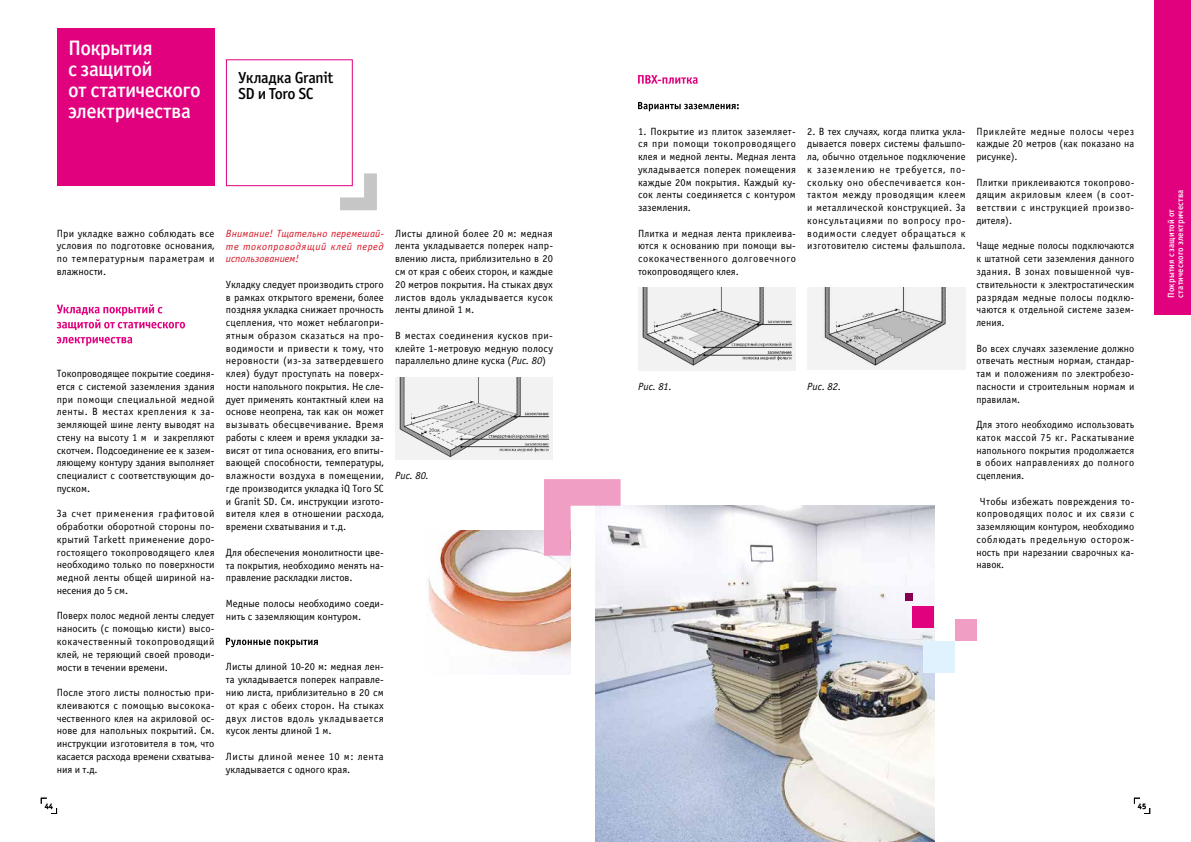
<style>
.page{position:relative;width:1191px;height:842px;background:#fff}
.page>*{position:absolute;margin:0;border:0;box-sizing:border-box;transform-origin:0 0}
.t1{font:21px/21px "Officina Sans Medium ITC";letter-spacing:-.025em;color:#fff}
.t2{font:16px/16px "Officina Sans Medium ITC";letter-spacing:-.03em;color:#000}
.t3{font:10.5px/12.8px "Officina Sans Book ITC";letter-spacing:.01em;color:#000;text-align:justify}
.t4{font:italic 10.5px/12.8px "Officina Sans Book ITC";letter-spacing:.05em;color:#d61726;text-align:justify}
.t5{font:italic 10.5px "Officina Sans Book ITC";color:#000}
.t6{font:9px/9px "Officina Sans Medium ITC";letter-spacing:.015em;color:#fff}
.t7{font:8px "Officina Sans Medium ITC";color:#000}
.s1{font-style:italic}
</style>
<div class="page">
<svg style="left:41px;top:798px;width:16px;height:16px"></svg>
<svg style="left:1134px;top:798px;width:16px;height:16px"></svg>
<div style="left:57px;top:28px;width:157px;height:158px;background:#e1007e"></div>
<div style="left:226px;top:59px;width:127px;height:127px;border:1px solid #e1007e"></div>
<svg style="left:340px;top:173px;width:37px;height:37px"></svg>
<svg style="left:57px;top:304px;width:128px;height:26px"></svg>
<svg style="left:57px;top:337px;width:75px;height:9px"></svg>
<svg style="left:226px;top:638px;width:92px;height:9px"></svg>
<img style="left:595px;top:505px;width:339px;height:337px">
<img style="left:426px;top:530px;width:144px;height:137px">
<svg style="left:544px;top:479px;width:76px;height:77px"></svg>
<img style="left:807px;top:288px;width:158px;height:82px">
<img style="left:395px;top:377px;width:158px;height:82px">
<svg style="left:638px;top:75px;width:60px;height:9px"></svg>
<svg style="left:638px;top:102px;width:101px;height:9px"></svg>
<img style="left:638px;top:288px;width:158px;height:82px">
<div style="left:955px;top:619px;width:21px;height:22px;background:#f09ec4"></div>
<div style="left:912px;top:607px;width:22px;height:21px;background:#e1007e"></div>
<div style="left:905px;top:594px;width:7px;height:7px;background:#870050"></div>
<div style="left:923px;top:641px;width:32px;height:31px;background:#dff2fd"></div>
<div style="left:1154px;top:0;width:37px;height:315px;background:#e1007e"></div>
<h1 class="t1" style="left:68px;top:37px;width:134px">Покрытия<br>с защитой<br>от статического электричества</h1>
<h2 class="t2" style="left:238px;top:70px;width:97px">Укладка Granit<br>SD и Toro SC</h2>
<p class="t3" style="left:57px;top:227px;width:159px">При укладке важно соблюдать все условия по подготовке основания, по температурным параметрам и влажности.</p>
<p class="t3" style="left:57px;top:367px;width:159px">Токопроводящее покрытие соединя&shy;ется с системой заземления здания при помощи специальной медной ленты. В местах крепления к за&shy;земляющей шине ленту выводят на стену на высоту 1 м и закрепляют скотчем. Подсоединение ее к зазем&shy;ляющему контуру здания выполняет специалист с соответствующим до&shy;пуском.</p>
<p class="t3" style="left:57px;top:507px;width:159px">За счет применения графитовой обработки оборотной стороны по&shy;крытий Tarkett применение доро&shy;гостоящего токопроводящего клея необходимо только по поверхности медной ленты общей шириной на&shy;несения до 5 см.</p>
<p class="t3" style="left:57px;top:610px;width:159px">Поверх полос медной ленты следует наносить (с помощью кисти) высо&shy;кокачественный токопроводящий клей, не теряющий своей проводи&shy;мости в течении времени.</p>
<p class="t3" style="left:57px;top:686px;width:159px">После этого листы полностью при&shy;клеиваются с помощью высокока&shy;чественного клея на акриловой ос&shy;нове для напольных покрытий. См. инструкции изготовителя в том, что касается расхода времени схватыва&shy;ния и т.д.</p>
<p class="t4" style="left:226px;top:227px;width:159px">Внимание! Тщательно перемешай&shy;те токопроводящий клей перед использованием!</p>
<p class="t3" style="left:226px;top:278px;width:159px">Укладку следует производить строго в рамках открытого времени, более поздняя укладка снижает прочность сцепления, что может неблагопри&shy;ятным образом сказаться на про&shy;водимости и привести к тому, что неровности (из-за затвердевшего клея) будут проступать на поверх&shy;ности напольного покрытия. Не сле&shy;дует применять контактный клеи на основе неопрена, так как он может вызывать обесцвечивание. Время работы с клеем и время укладки за&shy;висят от типа основания, его впиты&shy;вающей способности, температуры, влажности воздуха в помещении, где производится укладка iQ Того SC и Granit SD. См. инструкции изгото&shy;вителя клея в отношении расхода, времени схватывания и т.д.</p>
<p class="t3" style="left:226px;top:546px;width:159px">Для обеспечения монолитности цве&shy;та покрытия, необходимо менять на&shy;правление раскладки листов.</p>
<p class="t3" style="left:226px;top:597px;width:159px">Медные полосы необходимо соеди&shy;нить с заземляющим контуром.</p>
<p class="t3" style="left:226px;top:661px;width:159px">Листы длиной 10-20 м: медная лен&shy;та укладывается поперек направле&shy;нию листа, приблизительно в 20 см от края с обеих сторон. На стыках двух листов вдоль укладывается кусок ленты длиной 1 м.</p>
<p class="t3" style="left:226px;top:750px;width:159px">Листы длиной менее 10 м: лента укладывается с одного края.</p>
<p class="t3" style="left:395px;top:227px;width:159px">Листы длиной более 20 м: медная лента укладывается поперек напр&shy;влению листа, приблизительно в 20 см от края с обеих сторон, и каждые 20 метров покрытия. На стыках двух листов вдоль укладывается кусок ленты длиной 1 м.</p>
<p class="t3" style="left:395px;top:329px;width:159px">В местах соединения кусков при&shy;клейте 1-метровую медную полосу параллельно длине куска (<span class="s1">Рис. 80</span>)</p>
<p class="t5" style="left:395px;top:470px;width:35px">Рис. 80.</p>
<p class="t3" style="left:638px;top:125px;width:159px">1. Покрытие из плиток заземляет&shy;ся при помощи токопроводящего клея и медной ленты. Медная лента укладывается поперек помещения каждые 20м покрытия. Каждый ку&shy;сок ленты соединяется с контуром заземления.</p>
<p class="t3" style="left:638px;top:227px;width:159px">Плитка и медная лента приклеива&shy;ются к основанию при помощи вы&shy;сококачественного долговечного токопроводящего клея.</p>
<p class="t5" style="left:638px;top:380px;width:35px">Рис. 81.</p>
<p class="t3" style="left:807px;top:125px;width:160px">2. В тех случаях, когда плитка укла&shy;дывается поверх системы фальшпо&shy;ла, обычно отдельное подключение к заземлению не требуется, по&shy;скольку оно обеспечивается кон&shy;тактом между проводящим клеем и металлической конструкцией. За консультациями по вопросу про&shy;водимости следует обращаться к изготовителю системы фальшпола.</p>
<p class="t5" style="left:807px;top:380px;width:35px">Рис. 82.</p>
<p class="t3" style="left:976px;top:125px;width:159px">Приклейте медные полосы через каждые 20 метров (как показано на рисунке).</p>
<p class="t3" style="left:976px;top:176px;width:159px">Плитки приклеиваются токопрово&shy;дящим акриловым клеем (в соот&shy;ветствии с инструкцией произво&shy;дителя).</p>
<p class="t3" style="left:976px;top:240px;width:159px">Чаще медные полосы подключаются к штатной сети заземления данного здания. В зонах повышенной чув&shy;ствительности к электростатическим разрядам медные полосы подклю&shy;чаются к отдельной системе зазем&shy;ления.</p>
<p class="t3" style="left:976px;top:342px;width:159px">Во всех случаях заземление должно отвечать местным нормам, стандар&shy;там и положениям по электробезо&shy;пасности и строительным нормам и правилам.</p>
<p class="t3" style="left:976px;top:418px;width:159px">Для этого необходимо использовать каток массой 75 кг. Раскатывание напольного покрытия продолжается в обоих направлениях до полного сцепления.</p>
<p class="t3" style="left:976px;top:495px;width:159px;text-indent:3px">Чтобы избежать повреждения то&shy;копроводящих полос и их связи с заземляющим контуром, необходимо соблюдать предельную осторож&shy;ность при нарезании сварочных ка&shy;навок.</p>
<p class="t7" style="left:45px;top:801px;width:10px">44</p>
<p class="t7" style="left:1138px;top:801px;width:10px">45</p>
<p class="t6" style="left:1166px;top:298px;width:110px;rotate:-90deg">Покрытия с защитой от статического электричества</p>
</div>
